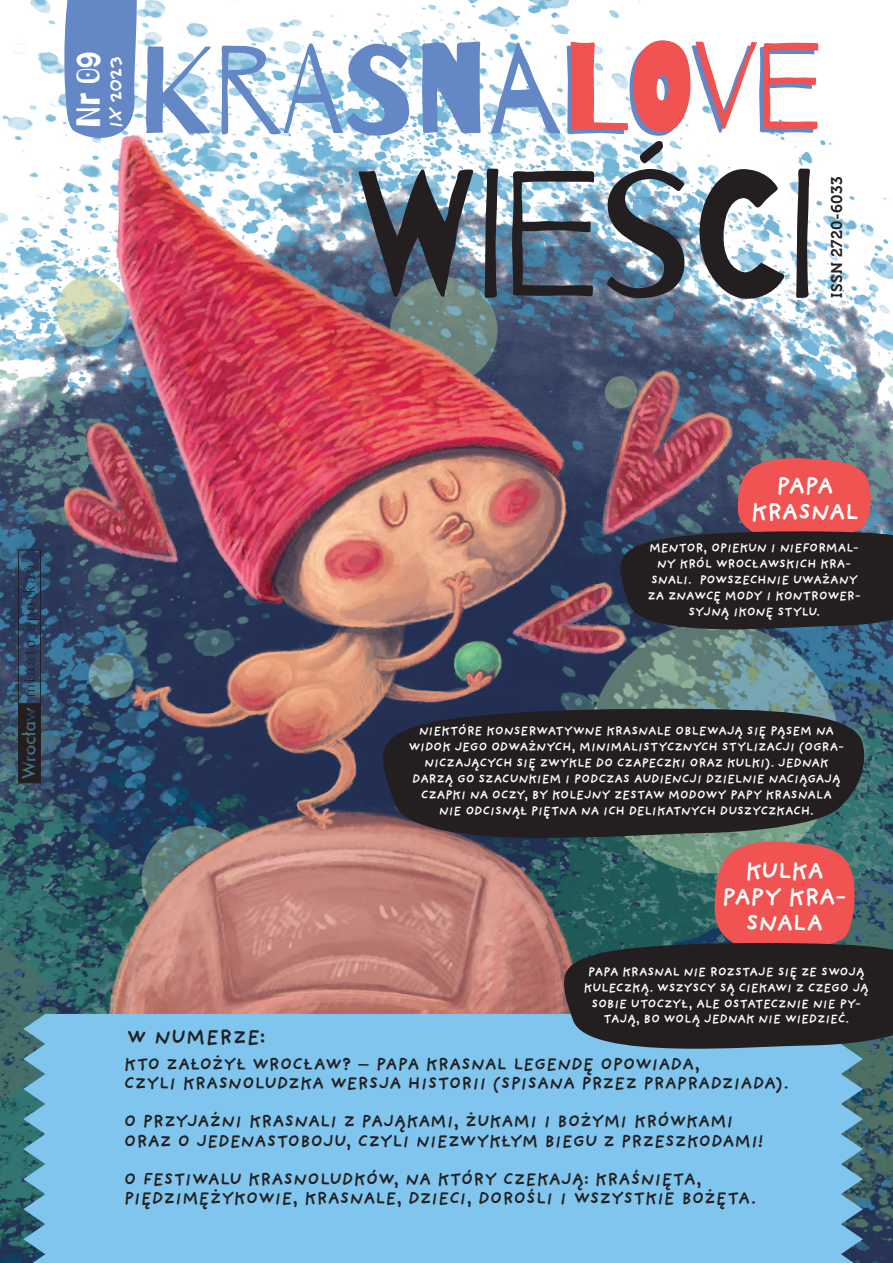
<style>
.page{position:relative;width:893px;height:1263px;background:#fff}
.page>*{position:absolute;margin:0;border:0;box-sizing:border-box;transform-origin:0 0}
.t1{font:32.4px "Barrio";color:#fff}
.t2{font:700 24.45px/25.8px "Providence Sans Pro";letter-spacing:-.045em;color:#fff;text-align:center}
.t3{font:700 21px "Providence Sans Pro";letter-spacing:.005em;color:#231f20}
.t4{font:700 19.95px "Providence Sans Pro";letter-spacing:-.09em;color:#fff}
.t5{font:700 17.7px/19.2px "Providence Sans Pro";letter-spacing:-.02em;color:#231f20}
.t6{font:15.45px "Museo 700";letter-spacing:.025em;color:#231f20}
.t7{font:700 12.75px/15.9px "Providence Sans Pro";letter-spacing:-.025em;color:#fff;text-align:center}
</style>
<div class="page">
<img style="left:0;top:0;width:893px;height:1263px">
<div style="left:23px;top:1014px;width:840px;height:249px;background:#7fc5ed"></div>
<svg style="left:359px;top:141px;width:451px;height:158px"></svg>
<svg style="left:146px;top:41px;width:669px;height:95px"></svg>
<svg style="left:571px;top:40px;width:248px;height:92px"></svg>
<svg style="left:57px;top:0;width:84px;height:144px"></svg>
<svg style="left:612px;top:453px;width:281px;height:189px"></svg>
<svg style="left:371px;top:699px;width:501px;height:156px;fill:#231f20"></svg>
<svg style="left:555px;top:835px;width:338px;height:227px"></svg>
<svg style="left:18px;top:549px;width:23px;height:234px"></svg>
<h1 class="t1" style="left:71px;top:128px;width:78px;rotate:-90deg">Nr 09</h1>
<h3 class="t4" style="left:104px;top:129px;width:75px;rotate:-90deg">IX 2023</h3>
<h3 class="t3" style="left:126px;top:1025px;width:140px">W NUMERZE:</h3>
<p class="t6" style="left:828px;top:298px;width:123px;rotate:-90deg">ISSN 2720-6033</p>
<h2 class="t2" style="left:751px;top:473px;width:110px">PAPA<br>KRASNAL</h2>
<p class="t7" style="left:647px;top:540px;width:215px">MENTOR, OPIEKUN I NIEFORMAL-<br>NY KRÓL WROCŁAWSKICH KRA-<br>SNALI. POWSZECHNIE UWAŻANY<br>ZA ZNAWCĘ MODY I KONTROWER-<br>SYJNĄ IKONĘ STYLU.</p>
<p class="t7" style="left:408px;top:723px;width:437px">NIEKTÓRE KONSERWATYWNE KRASNALE OBLEWAJĄ SIĘ PĄSEM NA WIDOK JEGO ODWAŻNYCH, MINIMALISTYCZNYCH STYLIZACJI (OGRA-NICZAJĄCYCH SIĘ ZWYKLE DO CZAPECZKI ORAZ KULKI). JEDNAK DARZĄ GO SZACUNKIEM I PODCZAS AUDIENCJI DZIELNIE NACIĄGAJĄ CZAPKI NA OCZY, BY KOLEJNY ZESTAW MODOWY PAPY KRASNALA NIE ODCISNĄŁ PIĘTNA NA ICH DELIKATNYCH DUSZYCZKACH.</p>
<h2 class="t2" style="left:721px;top:858px;width:127px">KULKA<br>PAPY KRA-<br>SNALA</h2>
<p class="t7" style="left:584px;top:963px;width:287px">PAPA KRASNAL NIE ROZSTAJE SIĘ ZE SWOJĄ KULECZKĄ. WSZYSCY SĄ CIEKAWI Z CZEGO JĄ SOBIE UTOCZYŁ, ALE OSTATECZNIE NIE PY-TAJĄ, BO WOLĄ JEDNAK NIE WIEDZIEĆ.</p>
<h3 class="t5" style="left:124px;top:1054px;width:666px">KTO ZAŁOŻYŁ WROCŁAW? – PAPA KRASNAL LEGENDĘ OPOWIADA,<br>CZYLI KRASNOLUDZKA WERSJA HISTORII (SPISANA PRZEZ PRAPRADZIADA).</h3>
<h3 class="t5" style="left:124px;top:1112px;width:641px">O PRZYJAŹNI KRASNALI Z PAJĄKAMI, ŻUKAMI I BOŻYMI KRÓWKAMI<br>ORAZ O JEDENASTOBOJU, CZYLI NIEZWYKŁYM BIEGU Z PRZESZKODAMI!</h3>
<h3 class="t5" style="left:124px;top:1169px;width:634px">O FESTIWALU KRASNOLUDKÓW, NA KTÓRY CZEKAJĄ: KRAŚNIĘTA,<br>PIĘDZIMĘŻYKOWIE, KRASNALE, DZIECI, DOROŚLI I WSZYSTKIE BOŻĘTA.</h3>
</div>
